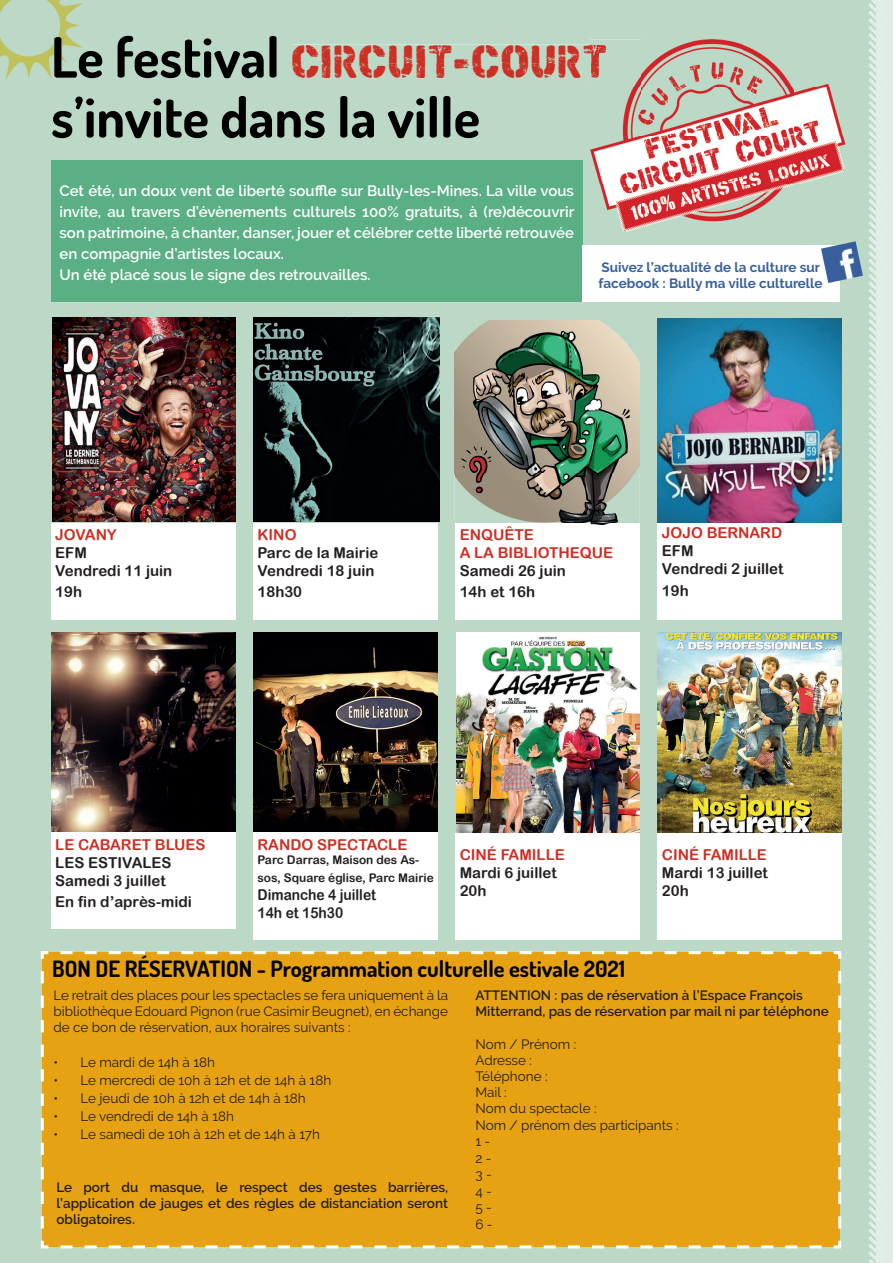
<style>
.page{position:relative;width:893px;height:1263px;background:#fff}
.page>*{position:absolute;margin:0;border:0;box-sizing:border-box;transform-origin:0 0}
.t1{font:700 55.5px "Dosis";color:#000}
.t2{font:43.5px "Checkpoint Charlie";color:#ce2f24}
.t3{font:700 22.5px "Dosis";color:#000}
.t4{font:600 15px/21px "Raleway";color:#fff}
.t5{font:15px/18px "Arial Rounded MT Bold";color:#231f20}
.t6{font:15px/18px "Arial Rounded MT Bold";color:#ce2f24}
.t7{font:15px/18px "Arial Rounded MT Bold";color:#231f20;scale:.92 1}
.t8{font:13.5px/16.4px "Raleway";color:#231f20}
.t9{font:600 13.5px/16.2px "Raleway";color:#231f20}
.t10{font:700 13.5px/16.2px "Raleway";color:#39619e}
.t11{font:12px/18px "Arial Rounded MT Bold";color:#231f20}
.s1{font-family:"Dosis";font-weight:700;font-size:55.5px;color:#000}
</style>
<div class="page">
<div style="left:0;top:0;width:868px;height:1263px;background:#bcd9c7"></div>
<img style="left:0;top:0;width:90px;height:88px">
<div style="left:292px;top:45px;width:298px;height:33px;background:#bcd9c7"></div>
<svg style="left:868px;top:0;width:25px;height:1263px;background:#daeadf"></svg>
<img style="left:590px;top:39px;width:255px;height:194px">
<img style="left:590px;top:45px;width:16px;height:33px">
<img style="left:52px;top:318px;width:183px;height:204px">
<img style="left:658px;top:633px;width:184px;height:200px">
<img style="left:253px;top:633px;width:184px;height:200px">
<img style="left:658px;top:319px;width:183px;height:204px">
<img style="left:456px;top:633px;width:184px;height:200px">
<div style="left:51px;top:523px;width:184px;height:96px;background:#fff"></div>
<div style="left:51px;top:160px;width:532px;height:142px;background:#5aaf85"></div>
<div style="left:39px;top:950px;width:804px;height:300px;background:#e6a213"></div>
<div style="left:253px;top:523px;width:184px;height:96px;background:#fff"></div>
<div style="left:455px;top:523px;width:185px;height:96px;background:#fff"></div>
<div style="left:658px;top:523px;width:184px;height:96px;background:#fff"></div>
<div style="left:658px;top:833px;width:184px;height:106px;background:#fff"></div>
<img style="left:253px;top:318px;width:186px;height:203px">
<img style="left:51px;top:633px;width:184px;height:200px">
<div style="left:253px;top:833px;width:184px;height:107px;background:#fff"></div>
<div style="left:455px;top:833px;width:185px;height:106px;background:#fff"></div>
<div style="left:51px;top:833px;width:184px;height:96px;background:#fff"></div>
<img style="left:455px;top:320px;width:185px;height:204px">
<div style="left:582px;top:246px;width:257px;height:56px;background:#fff"></div>
<img style="left:821px;top:241px;width:42px;height:42px">
<h2 class="t2" style="left:51px;top:37px;width:558px"><span class="s1">Le festival</span> CIRCUIT-COURT</h2>
<h1 class="t1" style="left:51px;top:81px;width:431px">s’invite dans la ville</h1>
<p class="t4" style="left:60px;top:180px;width:516px">Cet été, un doux vent de liberté souffle sur Bully-les-Mines. La ville vous invite, au travers d’évènements culturels 100% gratuits, à (re)découvrir son patrimoine, à chanter, danser, jouer et célébrer cette liberté retrouvée en compagnie d’artistes locaux.<br>Un été placé sous le signe des retrouvailles.</p>
<p class="t10" style="left:598px;top:259px;width:226px">Suivez l’actualité de la culture sur facebook : Bully ma ville culturelle</p>
<p class="t6" style="left:55px;top:525px;width:63px">JOVANY</p>
<p class="t5" style="left:55px;top:543px;width:119px">EFM<br>Vendredi 11 juin</p>
<p class="t5" style="left:55px;top:583px;width:28px">19h</p>
<p class="t6" style="left:257px;top:525px;width:41px">KINO</p>
<p class="t5" style="left:257px;top:543px;width:122px">Parc de la Mairie<br>Vendredi 18 juin</p>
<p class="t5" style="left:257px;top:583px;width:46px">18h30</p>
<p class="t6" style="left:460px;top:525px;width:155px">ENQUÊTE<br>A LA BIBLIOTHEQUE</p>
<p class="t5" style="left:460px;top:560px;width:108px;line-height:21.6px">Samedi 26 juin<br>14h et 16h</p>
<p class="t6" style="left:662px;top:524px;width:122px">JOJO BERNARD</p>
<p class="t5" style="left:662px;top:542px;width:123px">EFM<br>Vendredi 2 juillet</p>
<p class="t5" style="left:662px;top:582px;width:28px">19h</p>
<p class="t6" style="left:55px;top:835px;width:152px">LE CABARET BLUES</p>
<p class="t5" style="left:55px;top:853px;width:118px">LES ESTIVALES<br>Samedi 3 juillet</p>
<p class="t5" style="left:55px;top:893px;width:138px">En fin d’après-midi</p>
<p class="t6" style="left:257px;top:835px;width:151px">RANDO SPECTACLE</p>
<p class="t11" style="left:257px;top:851px;width:178px">Parc Darras, Maison des As&shy;sos, Square église, Parc Mairie</p>
<p class="t7" style="left:257px;top:886px;width:130px">Dimanche 4 juillet<br>14h et 15h30</p>
<p class="t6" style="left:460px;top:845px;width:106px">CINÉ FAMILLE</p>
<p class="t5" style="left:460px;top:863px;width:98px">Mardi 6 juillet<br>20h</p>
<p class="t6" style="left:662px;top:845px;width:106px">CINÉ FAMILLE</p>
<p class="t5" style="left:662px;top:863px;width:107px">Mardi 13 juillet<br>20h</p>
<h3 class="t3" style="left:52px;top:954px;width:574px">BON DE RÉSERVATION - Programmation culturelle estivale 2021</h3>
<p class="t9" style="left:475px;top:987px;width:355px">ATTENTION : pas de réservation à l’Espace François<br>Mitterrand, pas de réservation par mail ni par téléphone</p>
<p class="t8" style="left:475px;top:1035px;width:205px">Nom / Prénom :<br>Adresse :<br>Téléphone :<br>Mail :<br>Nom du spectacle :<br>Nom / prénom des participants :<br>1 -<br>2 -<br>3 -<br>4 -<br>5 -<br>6 -</p>
<p class="t8" style="left:54px;top:987px;width:396px;text-align:justify">Le retrait des places pour les spectacles se fera uniquement à la bibliothèque Edouard Pignon (rue Casimir Beugnet), en échange de ce bon de réservation, aux horaires suivants :</p>
<p class="t8" style="left:54px;top:1053px;width:163px">• Le mardi de 14h à 18h</p>
<p class="t8" style="left:54px;top:1071px;width:279px">• Le mercredi de 10h à 12h et de 14h à 18h</p>
<p class="t8" style="left:54px;top:1089px;width:254px">• Le jeudi de 10h à 12h et de 14h à 18h</p>
<p class="t8" style="left:54px;top:1107px;width:182px">• Le vendredi de 14h à 18h</p>
<p class="t8" style="left:54px;top:1125px;width:268px">• Le samedi de 10h à 12h et de 14h à 17h</p>
<p class="t9" style="left:56px;top:1179px;width:393px;text-align:justify">Le port du masque, le respect des gestes barrières, l’application de jauges et des règles de distanciation seront obligatoires.</p>
</div>
